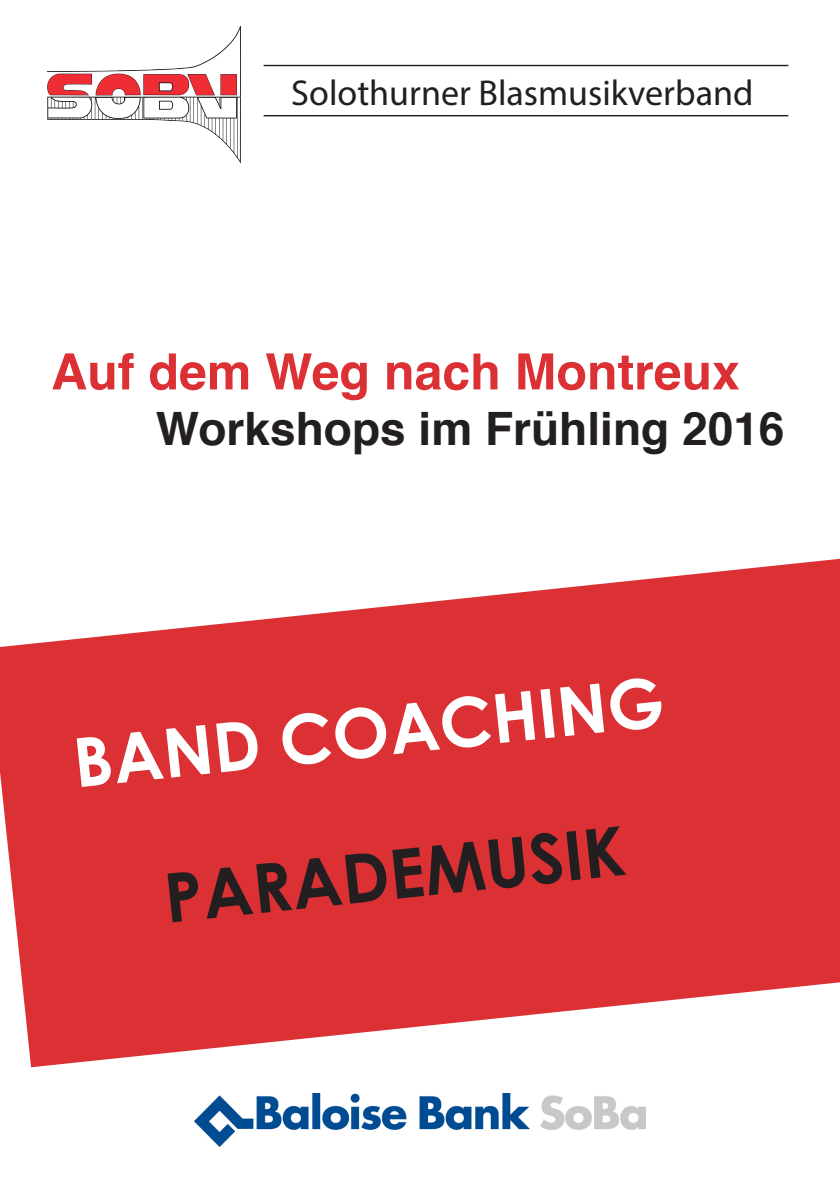
<style>
.page{position:relative;width:840px;height:1191px;background:#fff}
.page>*{position:absolute;margin:0;border:0;box-sizing:border-box;transform-origin:0 0}
.t1{font:700 68px "Century Gothic";color:#fff}
.t2{font:700 68px "Century Gothic";color:#231f20}
.t3{font:700 50px "Helvetica";color:#db3034}
.t4{font:700 46px "Helvetica";color:#231f20}
.t5{font:36px "Myriad Pro";color:#231f20}
</style>
<div class="page">
<svg style="left:0;top:559px;width:839px;height:508px;fill:#db3034"></svg>
<hr style="left:263px;top:115px;width:524px;height:1px;background:#231f20">
<hr style="left:263px;top:65px;width:524px;height:1px;background:#231f20">
<img style="left:194px;top:1093px;width:451px;height:53px">
<img style="left:48px;top:26px;width:192px;height:136px">
<p class="t5" style="left:291px;top:71px;width:463px">Solothurner Blasmusikverband</p>
<h2 class="t3" style="left:51px;top:331px;width:690px">Auf dem Weg nach Montreux</h2>
<p class="t4" style="left:156px;top:391px;width:630px">Workshops im Frühling 2016</p>
<h1 class="t1" style="left:69px;top:720px;width:594px;rotate:-6deg">BAND COACHING</h1>
<h1 class="t2" style="left:160px;top:855px;width:464px;rotate:-6deg">PARADEMUSIK</h1>
</div>
